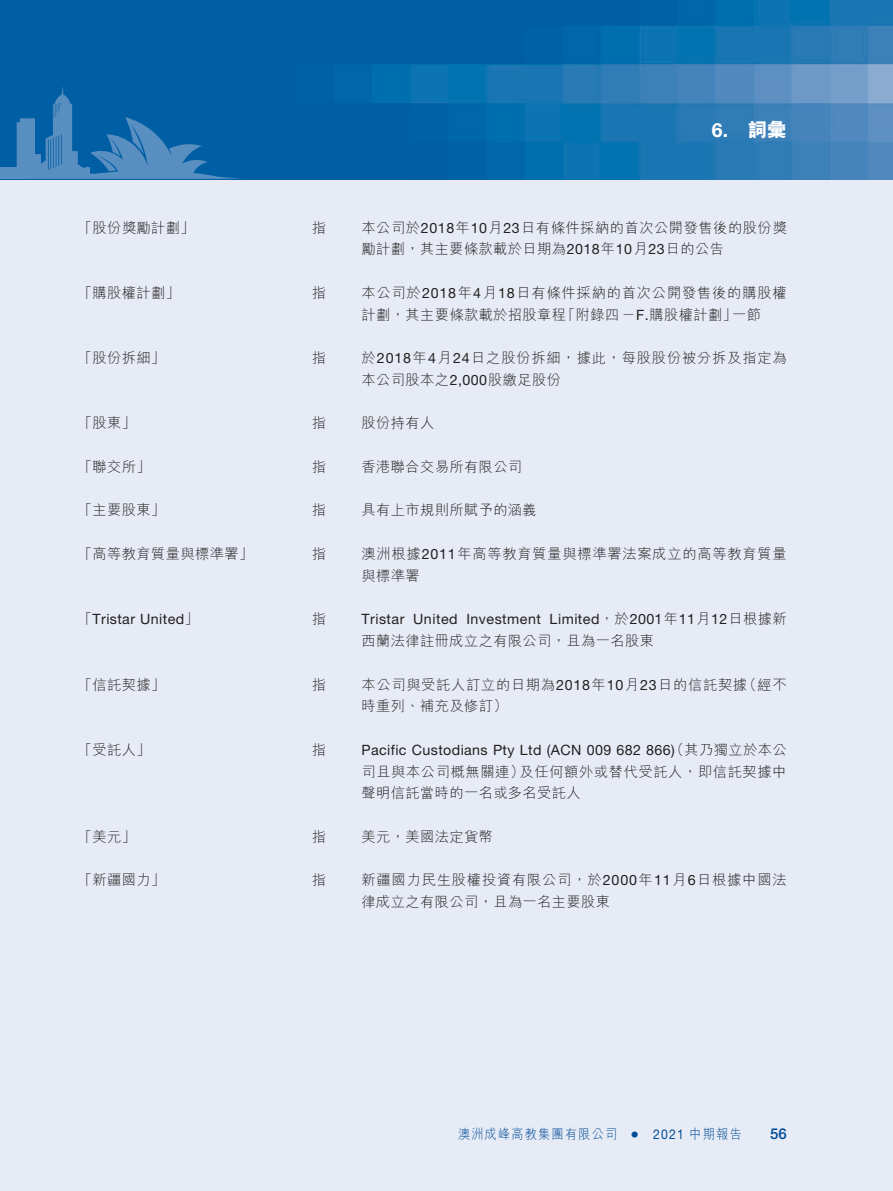
<style>
.page{position:relative;width:893px;height:1191px;background:#e7ebf5}
.page>*{position:absolute;margin:0;border:0;box-sizing:border-box;transform-origin:0 0}
.t1{font:22.5px "Times LT Std";color:#004c97}
.t2{font:800 19.5px "M Hei HK";color:#fff}
.t3{font:700 19.5px "Helvetica Neue LT Std";color:#fff}
.t4{font:500 15px "Helvetica Neue LT Std";color:#004c97}
.t5{font:300 14.25px/21.8px "M Hei HK";letter-spacing:.03em;color:#231f20}
.t6{font:300 14.25px "M Hei HK";letter-spacing:.055em;color:#231f20}
.t7{font:14.25px "Helvetica Neue LT Std";letter-spacing:.03em;color:#231f20}
.t8{font:300 14.25px "M Hei HK";letter-spacing:.05em;color:#231f20}
.t9{font:300 13.5px "M Hei HK";letter-spacing:.1em;color:#004c97;scale:.9 1}
.t10{font:13.5px "Helvetica Neue LT Std";color:#004c97;scale:.9 1}
.s1{font-family:"Helvetica Neue LT Std";font-weight:400}
.s2{font-family:"M Hei HK";font-weight:300}
</style>
<div class="page">
<img style="left:0;top:0;width:893px;height:179px">
<svg style="left:0;top:86px;width:242px;height:93px;background:#1d6ead"></svg>
<h2 class="t3" style="left:712px;top:117px;width:18px">6.</h2>
<h2 class="t2" style="left:748px;top:120px;width:41px">詞彙</h2>
<p class="t5" style="left:78px;top:216px;width:118px">「股份獎勵計劃」</p>
<p class="t5" style="left:312px;top:216px;width:16px">指</p>
<p class="t5" style="left:361px;top:216px;width:427px">本公司於<span class="s1">2018</span>年<span class="s1">10</span>月<span class="s1">23</span>日有條件採納的首次公開發售後的股份獎</p>
<p class="t5" style="left:78px;top:281px;width:104px">「購股權計劃」</p>
<p class="t5" style="left:312px;top:281px;width:16px">指</p>
<p class="t5" style="left:361px;top:238px;width:364px">勵計劃，其主要條款載於日期為<span class="s1">2018</span>年<span class="s1">10</span>月<span class="s1">23</span>日的公告</p>
<p class="t6" style="left:361px;top:285px;width:427px">本公司於<span class="s1">2018</span>年<span class="s1">4</span>月<span class="s1">18</span>日有條件採納的首次公開發售後的購股權</p>
<p class="t5" style="left:78px;top:347px;width:89px">「股份拆細」</p>
<p class="t5" style="left:312px;top:347px;width:16px">指</p>
<p class="t5" style="left:561px;top:303px;width:177px">「附錄四－<span class="s1">F.</span>購股權計劃」</p>
<p class="t5" style="left:361px;top:303px;width:206px">計劃，其主要條款載於招股章程</p>
<p class="t6" style="left:361px;top:351px;width:427px">於<span class="s1">2018</span>年<span class="s1">4</span>月<span class="s1">24</span>日之股份拆細，據此，每股股份被分拆及指定為</p>
<p class="t5" style="left:732px;top:303px;width:30px">一節</p>
<p class="t5" style="left:78px;top:412px;width:60px">「股東」</p>
<p class="t5" style="left:312px;top:412px;width:16px">指</p>
<p class="t5" style="left:361px;top:368px;width:201px">本公司股本之<span class="s1">2,000</span>股繳足股份</p>
<p class="t5" style="left:361px;top:412px;width:74px">股份持有人</p>
<p class="t5" style="left:78px;top:455px;width:74px">「聯交所」</p>
<p class="t5" style="left:312px;top:455px;width:16px">指</p>
<p class="t5" style="left:361px;top:455px;width:162px">香港聯合交易所有限公司</p>
<p class="t5" style="left:78px;top:499px;width:89px">「主要股東」</p>
<p class="t5" style="left:312px;top:499px;width:16px">指</p>
<p class="t5" style="left:361px;top:499px;width:177px">具有上市規則所賦予的涵義</p>
<p class="t5" style="left:78px;top:542px;width:177px">「高等教育質量與標準署」</p>
<p class="t5" style="left:312px;top:542px;width:16px">指</p>
<p class="t6" style="left:361px;top:546px;width:427px">澳洲根據<span class="s1">2011</span>年高等教育質量與標準署法案成立的高等教育質量</p>
<p class="t5" style="left:361px;top:564px;width:60px">與標準署</p>
<p class="t7" style="left:78px;top:610px;width:122px"><span class="s2">「</span>Tristar United<span class="s2">」</span></p>
<p class="t5" style="left:312px;top:608px;width:16px">指</p>
<p class="t7" style="left:361px;top:610px;width:45px">Tristar</p>
<p class="t7" style="left:413px;top:610px;width:46px">United</p>
<p class="t7" style="left:466px;top:610px;width:76px">Investment</p>
<p class="t7" style="left:550px;top:610px;width:239px">Limited<span class="s2">，於</span>2001<span class="s2">年</span>11<span class="s2">月</span>12<span class="s2">日根據新</span></p>
<p class="t5" style="left:361px;top:629px;width:294px">西蘭法律註冊成立之有限公司，且為一名股東</p>
<p class="t5" style="left:78px;top:673px;width:89px">「信託契據」</p>
<p class="t5" style="left:312px;top:673px;width:16px">指</p>
<p class="t5" style="left:742px;top:673px;width:46px">（經不</p>
<p class="t8" style="left:361px;top:677px;width:387px">本公司與受託人訂立的日期為<span class="s1">2018</span>年<span class="s1">10</span>月<span class="s1">23</span>日的信託契據</p>
<p class="t5" style="left:78px;top:738px;width:74px">「受託人」</p>
<p class="t5" style="left:312px;top:738px;width:16px">指</p>
<p class="t5" style="left:361px;top:695px;width:148px">時重列、補充及修訂(</p>
<p class="t7" style="left:361px;top:741px;width:427px">Pacific Custodians Pty Ltd (ACN 009 682 866)<span class="s2">（其乃獨立於本公</span></p>
<p class="t5" style="left:78px;top:825px;width:60px">「美元」</p>
<p class="t5" style="left:312px;top:825px;width:16px">指</p>
<p class="t5" style="left:361px;top:760px;width:221px">司且與本公司概無關連）<br>聲明信託當時的一名或多名受託人</p>
<p class="t5" style="left:361px;top:825px;width:133px">美元，美國法定貨幣</p>
<p class="t5" style="left:520px;top:760px;width:268px">及任何額外或替代受託人，即信託契據中</p>
<p class="t5" style="left:78px;top:869px;width:89px">「新疆國力」</p>
<p class="t5" style="left:312px;top:869px;width:16px">指</p>
<p class="t6" style="left:361px;top:873px;width:427px">新疆國力民生股權投資有限公司，於<span class="s1">2000</span>年<span class="s1">11</span>月<span class="s1">6</span>日根據中國法</p>
<p class="t5" style="left:361px;top:890px;width:250px">律成立之有限公司，且為一名主要股東</p>
<p class="t9" style="left:458px;top:1127px;width:178px">澳洲成峰高教集團有限公司</p>
<h1 class="t1" style="left:631px;top:1121px;width:9px">•</h1>
<p class="t10" style="left:653px;top:1126px;width:100px">2021 <span class="s2">中期報告</span></p>
<p class="t4" style="left:770px;top:1124px;width:18px">56</p>
</div>
